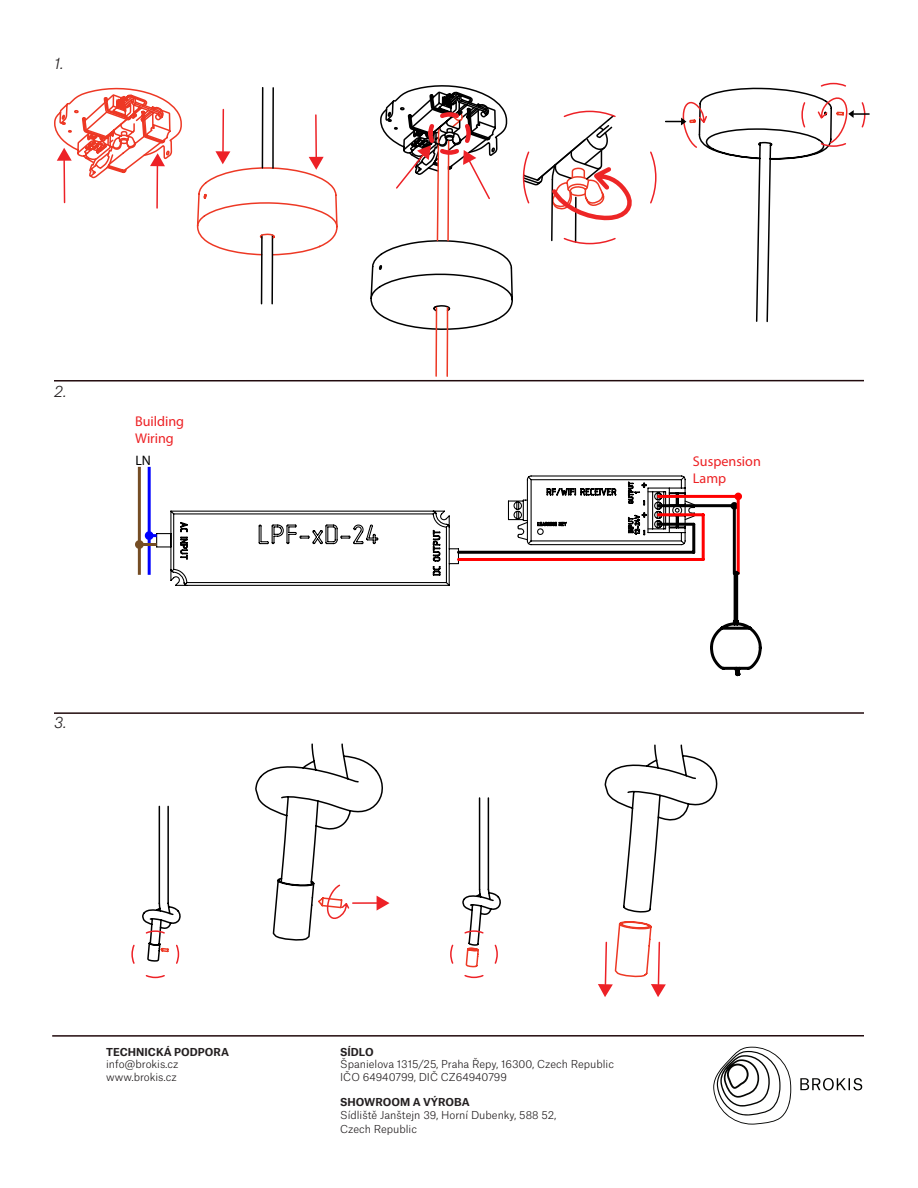
<style>
.page{position:relative;width:918px;height:1188px;background:#fff}
.page>*{position:absolute;margin:0;border:0;box-sizing:border-box;transform-origin:0 0}
.t1{font:italic 300 15px "Atlas Grotesk";color:#231f20}
.t2{font:14.1px/17px "Myriad Pro";color:#ed2124}
.t3{font:13.8px "Myriad Pro";color:#000}
.t4{font:300 10.5px "Atlas Grotesk";color:#231f20}
.t5{font:700 10.5px "Atlas Grotesk";color:#231f20}
</style>
<div class="page">
<hr style="left:52px;top:1035px;width:812px;height:2px;background:#210a0d">
<svg style="left:713px;top:1047px;width:149px;height:78px"></svg>
<svg style="left:54px;top:87px;width:128px;height:122px"></svg>
<svg style="left:435px;top:331px;width:14px;height:46px"></svg>
<svg style="left:522px;top:110px;width:135px;height:135px"></svg>
<svg style="left:370px;top:85px;width:143px;height:246px"></svg>
<svg style="left:666px;top:82px;width:203px;height:241px"></svg>
<svg style="left:196px;top:87px;width:142px;height:218px"></svg>
<hr style="left:138px;top:467px;width:3px;height:108px;background:#754d24">
<hr style="left:148px;top:467px;width:3px;height:108px;background:#00f">
<svg style="left:137px;top:510px;width:323px;height:76px"></svg>
<div style="left:135px;top:540px;width:9px;height:9px;border:3px solid #754d24;border-radius:50%"></div>
<svg style="left:507px;top:475px;width:188px;height:71px"></svg>
<hr style="left:658px;top:523px;width:36px;height:3px;background:#000">
<hr style="left:658px;top:513px;width:45px;height:3px;background:#f00">
<hr style="left:458px;top:558px;width:245px;height:3px;background:#f00">
<hr style="left:658px;top:495px;width:80px;height:3px;background:#f00">
<hr style="left:702px;top:515px;width:3px;height:44px;background:#f00">
<hr style="left:458px;top:551px;width:236px;height:3px;background:#000">
<hr style="left:692px;top:524px;width:3px;height:28px;background:#000">
<hr style="left:658px;top:504px;width:76px;height:3px;background:#000">
<div style="left:731px;top:502px;width:7px;height:8px;border:3px solid #000;border-radius:50%"></div>
<hr style="left:737px;top:496px;width:3px;height:77px;background:#f00">
<hr style="left:733px;top:506px;width:3px;height:67px;background:#000">
<svg style="left:732px;top:494px;width:9px;height:14px"></svg>
<div style="left:734px;top:493px;width:8px;height:7px;border:3px solid #f00;border-radius:50%"></div>
<svg style="left:710px;top:569px;width:52px;height:108px"></svg>
<svg style="left:604px;top:744px;width:114px;height:169px"></svg>
<svg style="left:598px;top:921px;width:68px;height:76px"></svg>
<svg style="left:131px;top:743px;width:368px;height:236px"></svg>
<hr style="left:54px;top:380px;width:810px;height:2px;background:#210a0d">
<hr style="left:54px;top:712px;width:810px;height:2px;background:#210a0d">
<p class="t1" style="left:54px;top:52px;width:11px">1.</p>
<p class="t1" style="left:54px;top:379px;width:14px">2.</p>
<h2 class="t2" style="left:135px;top:412px;width:51px">Building<br>Wiring</h2>
<h3 class="t3" style="left:135px;top:452px;width:17px">LN</h3>
<p class="t1" style="left:54px;top:710px;width:14px">3.</p>
<h2 class="t2" style="left:693px;top:452px;width:69px">Suspension<br>Lamp</h2>
<p class="t5" style="left:106px;top:1043px;width:124px">TECHNICKÁ PODPORA</p>
<p class="t4" style="left:106px;top:1056px;width:74px">info@brokis.cz</p>
<p class="t4" style="left:106px;top:1069px;width:72px">www.brokis.cz</p>
<p class="t5" style="left:340px;top:1043px;width:35px">SÍDLO</p>
<p class="t4" style="left:340px;top:1056px;width:275px">Španielova 1315/25, Praha Řepy, 16300, Czech Republic</p>
<p class="t4" style="left:340px;top:1069px;width:168px">IČO 64940799, DIČ CZ64940799</p>
<p class="t5" style="left:340px;top:1094px;width:131px">SHOWROOM A VÝROBA</p>
<p class="t4" style="left:340px;top:1107px;width:218px">Sídliště Janštejn 39, Horní Dubenky, 588 52,</p>
<p class="t4" style="left:340px;top:1121px;width:78px">Czech Republic</p>
</div>
